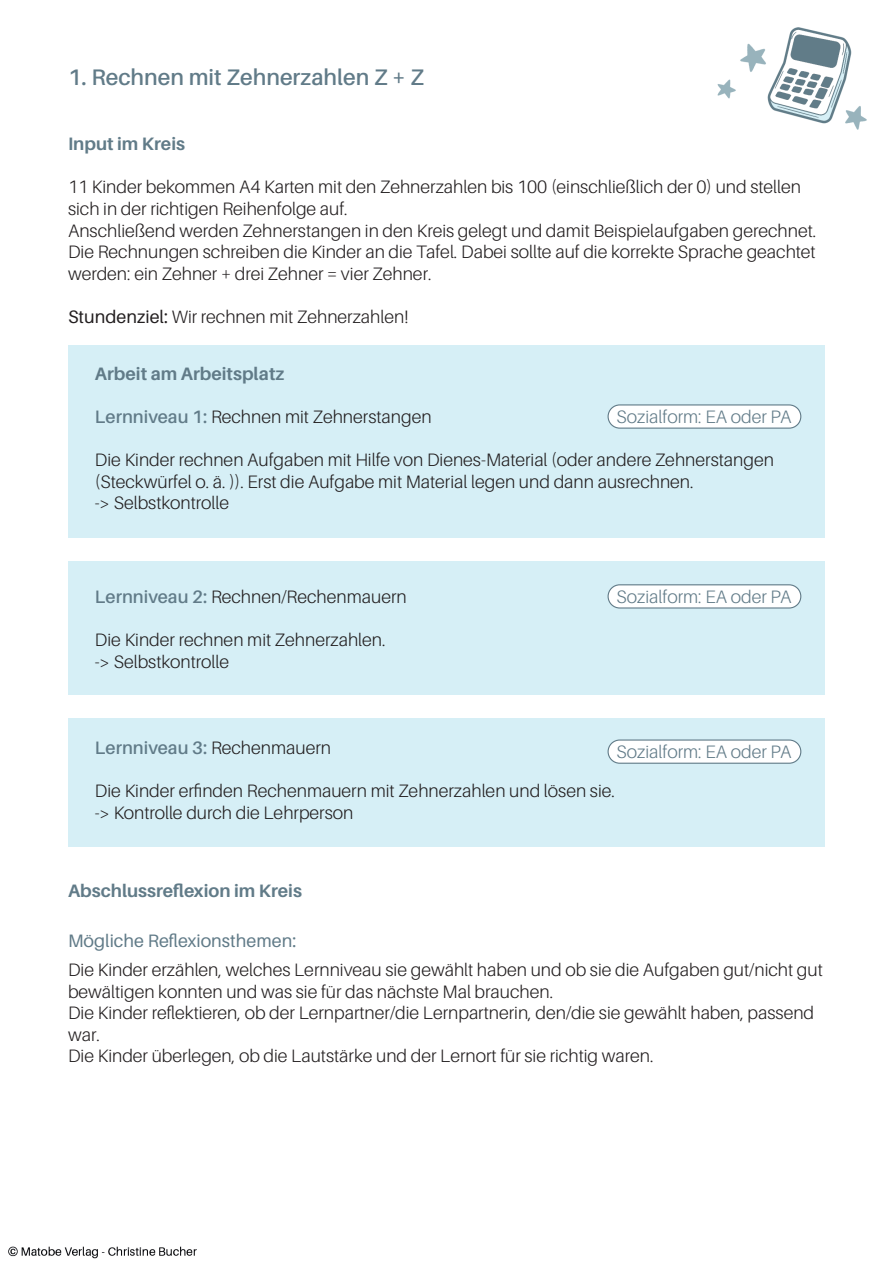
<style>
.page{position:relative;width:893px;height:1263px;background:#fff}
.page>*{position:absolute;margin:0;border:0;box-sizing:border-box;transform-origin:0 0}
.t1{font:600 22.5px "Aileron";color:#617b88}
.t2{font:300 18px/21.6px "Aileron";color:#231f20}
.t3{font:700 18px "Aileron";color:#617b88}
.t4{font:300 18px "Aileron";color:#617b88}
.t5{font:18px "Aileron";color:#617b88}
.t6{font:600 18px "Aileron";color:#617b88}
.s1{font-weight:400}
.s2{font-weight:600;color:#617b88}
.s3{font-weight:300;color:#231f20}
</style>
<div class="page">
<img style="left:8px;top:27px;width:859px;height:1232px">
<div style="left:68px;top:345px;width:757px;height:193px;background:#d6eff6"></div>
<div style="left:608px;top:405px;width:193px;height:23px;background:#fff;border-radius:12px"></div>
<div style="left:607px;top:404px;width:194px;height:25px;border:1px solid #617b88;border-radius:12px"></div>
<div style="left:68px;top:561px;width:757px;height:134px;background:#d6eff6"></div>
<div style="left:68px;top:719px;width:757px;height:128px;background:#d6eff6"></div>
<div style="left:608px;top:585px;width:193px;height:23px;background:#fff;border-radius:12px"></div>
<div style="left:607px;top:584px;width:194px;height:24px;border:1px solid #617b88;border-radius:12px"></div>
<div style="left:608px;top:740px;width:193px;height:23px;background:#fff;border-radius:12px"></div>
<div style="left:607px;top:739px;width:194px;height:25px;border:1px solid #617b88;border-radius:12px"></div>
<p class="t1" style="left:68px;top:65px;width:358px">1. Rechnen mit Zehnerzahlen Z + Z</p>
<p class="t3" style="left:68px;top:134px;width:119px">Input im Kreis</p>
<p class="t2" style="left:68px;top:177px;width:750px">11 Kinder bekommen A4 Karten mit den Zehnerzahlen bis 100 (einschließlich der 0) und stellen sich in der richtigen Reihenfolge auf.<br>Anschließend werden Zehnerstangen in den Kreis gelegt und damit Beispielaufgaben gerechnet.<br>Die Rechnungen schreiben die Kinder an die Tafel. Dabei sollte auf die korrekte Sprache geachtet werden: ein Zehner + drei Zehner = vier Zehner.</p>
<p class="t2" style="left:68px;top:306px;width:342px"><span class="s1">Stundenziel:</span> Wir rechnen mit Zehnerzahlen!</p>
<p class="t3" style="left:95px;top:363px;width:191px">Arbeit am Arbeitsplatz</p>
<p class="t2" style="left:95px;top:406px;width:338px"><span class="s2">Lernniveau 1:</span> Rechnen mit Zehnerstangen</p>
<p class="t2" style="left:95px;top:449px;width:680px">Die Kinder rechnen Aufgaben mit Hilfe von Dienes-Material (oder andere Zehnerstangen (Steckwürfel o. ä. )). Erst die Aufgabe mit Material legen und dann ausrechnen.<br>-&gt; Selbstkontrolle</p>
<p class="t4" style="left:617px;top:407px;width:176px">Sozialform: EA oder PA</p>
<p class="t2" style="left:95px;top:586px;width:313px"><span class="s2">Lernniveau 2:</span> Rechnen/Rechenmauern</p>
<p class="t2" style="left:95px;top:629px;width:292px">Die Kinder rechnen mit Zehnerzahlen. -&gt; Selbstkontrolle</p>
<p class="t4" style="left:617px;top:587px;width:176px">Sozialform: EA oder PA</p>
<p class="t6" style="left:95px;top:738px;width:238px">Lernniveau 3: <span class="s3">Rechenmauern</span></p>
<p class="t2" style="left:95px;top:780px;width:522px">Die Kinder erfinden Rechenmauern mit Zehnerzahlen und lösen sie. -&gt; Kontrolle durch die Lehrperson</p>
<p class="t4" style="left:617px;top:742px;width:176px">Sozialform: EA oder PA</p>
<p class="t3" style="left:68px;top:881px;width:235px">Abschlussreflexion im Kreis</p>
<p class="t5" style="left:68px;top:931px;width:230px">Mögliche Reflexionsthemen:</p>
<p class="t2" style="left:68px;top:959px;width:756px">Die Kinder erzählen, welches Lernniveau sie gewählt haben und ob sie die Aufgaben gut/nicht gut bewältigen konnten und was sie für das nächste Mal brauchen.<br>Die Kinder reflektieren, ob der Lernpartner/die Lernpartnerin, den/die sie gewählt haben, passend war.<br>Die Kinder überlegen, ob die Lautstärke und der Lernort für sie richtig waren.</p>
</div>
